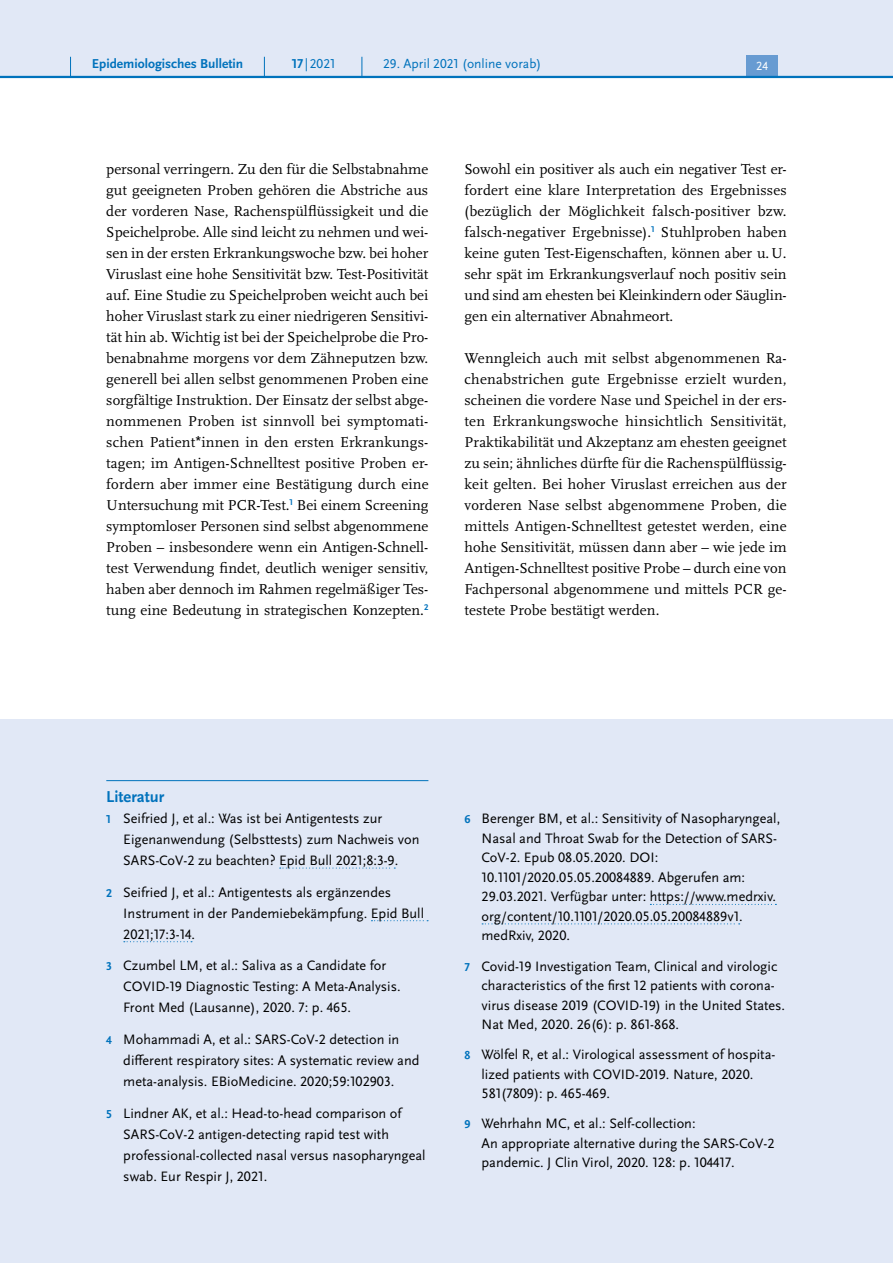
<style>
.page{position:relative;width:893px;height:1263px;background:#fff}
.page>*{position:absolute;margin:0;border:0;box-sizing:border-box;transform-origin:0 0}
.H4_-_Anhang_allerers{font:700 16.5px "Scala Sans Pro";color:#0072bc}
.P_-_Fließtext{font:15px/21px "Scala Pro";color:#000;text-align:justify}
.t1{font:14.25px/19.5px "Scala Sans Pro";color:#000}
.t2{font:13.5px "Scala Sans Pro";color:#0072bc}
.t3{font:700 13.5px "Scala Sans Pro";color:#0072bc}
.t4{font:12.45px "Scala Sans Pro";color:#fff}
.s1{font-weight:700}
.s2{font-family:"Arial"}
.s3{font-weight:700;font-size:12px;color:#0072bc}
</style>
<div class="page">
<hr style="left:892px;top:76px;width:1px;height:1187px;background:#e1e8f6">
<div style="left:0;top:720px;width:893px;height:543px;background:#e1e8f6"></div>
<hr style="left:106px;top:780px;width:322px;height:1px;background:#0072bc">
<svg style="left:280px;top:867px;width:115px;height:1px"></svg>
<svg style="left:371px;top:920px;width:57px;height:1px"></svg>
<svg style="left:124px;top:941px;width:68px;height:1px"></svg>
<svg style="left:650px;top:904px;width:126px;height:1px"></svg>
<svg style="left:482px;top:923px;width:258px;height:1px"></svg>
<div style="left:0;top:0;width:893px;height:77px;background:#e1e8f6"></div>
<div style="left:746px;top:55px;width:32px;height:21px;background:#679bd2"></div>
<hr style="left:0;top:76px;width:893px;height:2px;background:#0072bc">
<svg style="left:70px;top:57px;width:1px;height:19px"></svg>
<svg style="left:264px;top:57px;width:1px;height:19px"></svg>
<svg style="left:362px;top:57px;width:1px;height:19px"></svg>
<p class="t3" style="left:92px;top:55px;width:153px">Epidemiologisches Bulletin</p>
<p class="t2" style="left:292px;top:55px;width:45px"><span class="s1">17</span> | 2021</p>
<p class="t2" style="left:383px;top:55px;width:160px">29. April 2021 (online vorab)</p>
<p class="t4" style="left:756px;top:59px;width:13px">24</p>
<p class="P_-_Fließtext" style="left:106px;top:158px;width:324px">personal verringern. Zu den für die Selbstabnahme gut geeigneten Proben gehören die Abstriche aus der vorderen Nase, Rachenspülflüssigkeit und die Speichelprobe. Alle sind leicht zu nehmen und wei&shy;sen in der ersten Erkrankungswoche bzw. bei hoher Viruslast eine hohe Sensitivität bzw. Test-Positivität auf. Eine Studie zu Speichelproben weicht auch bei hoher Viruslast stark zu einer niedrigeren Sensitivi&shy;tät hin ab. Wichtig ist bei der Speichelprobe die Pro&shy;benabnahme morgens vor dem Zähneputzen bzw. generell bei allen selbst genommenen Proben eine sorgfältige Instruktion. Der Einsatz der selbst abge&shy;nommenen Proben ist sinnvoll bei symptomati&shy;schen Patient<span class="s2">*</span>innen in den ersten Erkrankungs&shy;tagen; im Antigen-Schnelltest positive Proben er&shy;fordern aber immer eine Bestätigung durch eine Untersuchung mit PCR-Test.<sup>1</sup> Bei einem Screening symptomloser Personen sind selbst abgenommene Proben – insbesondere wenn ein Antigen-Schnell&shy;test Verwendung findet, deutlich weniger sensitiv, haben aber dennoch im Rahmen regelmäßiger Tes&shy;tung eine Bedeutung in strategischen Konzepten.<sup>2</sup></p>
<p class="P_-_Fließtext" style="left:465px;top:158px;width:324px">Sowohl ein positiver als auch ein negativer Test er&shy;fordert eine klare Interpretation des Ergebnisses (bezüglich der Möglichkeit falsch-positiver bzw. falsch-negativer Ergebnisse).<sup>1</sup> Stuhlproben haben keine guten Test-Eigenschaften, können aber u.U. sehr spät im Erkrankungsverlauf noch positiv sein und sind am ehesten bei Kleinkindern oder Säuglin&shy;gen ein alternativer Abnahmeort.</p>
<p class="P_-_Fließtext" style="left:465px;top:347px;width:324px">Wenngleich auch mit selbst abgenommenen Ra&shy;chenabstrichen gute Ergebnisse erzielt wurden, scheinen die vordere Nase und Speichel in der ers&shy;ten Erkrankungswoche hinsichtlich Sensitivität, Praktikabilität und Akzeptanz am ehesten geeignet zu sein; ähnliches dürfte für die Rachenspülflüssig&shy;keit gelten. Bei hoher Viruslast erreichen aus der vorderen Nase selbst abgenommene Proben, die mittels Antigen-Schnelltest getestet werden, eine hohe Sensitivität, müssen dann aber – wie jede im Antigen-Schnelltest positive Probe – durch eine von Fachpersonal abgenommene und mittels PCR ge&shy;testete Probe bestätigt werden.</p>
<h4 class="H4_-_Anhang_allerers" style="left:106px;top:787px;width:60px">Literatur</h4>
<p class="t1" style="left:123px;top:808px;width:298px;line-height:21px;text-indent:-17px"><span class="s3">1</span> Seifried J, et al.: Was ist bei Antigentests zur<br>Eigenanwendung (Selbsttests) zum Nachweis von<br>SARS-CoV-2 zu beachten? Epid Bull 2021;8:3-9.</p>
<p class="t1" style="left:123px;top:881px;width:302px;line-height:21px;text-indent:-17px"><span class="s3">2</span> Seifried J, et al.: Antigentests als ergänzendes<br>Instrument in der Pandemiebekämpfung. Epid Bull<br>2021;17:3-14.</p>
<p class="t1" style="left:123px;top:955px;width:279px;line-height:21px;text-indent:-17px"><span class="s3">3</span> Czumbel LM, et al.: Saliva as a Candidate for<br>COVID-19 Diagnostic Testing: A Meta-Analysis.<br>Front Med (Lausanne), 2020. 7: p. 465.</p>
<p class="t1" style="left:123px;top:1029px;width:298px;line-height:21px;text-indent:-17px"><span class="s3">4</span> Mohammadi A, et al.: SARS-CoV-2 detection in different respiratory sites: A systematic review and meta-analysis. EBioMedicine. 2020;59:102903.</p>
<p class="t1" style="left:123px;top:1102px;width:304px;line-height:21px;text-indent:-17px"><span class="s3">5</span> Lindner AK, et al.: Head-to-head comparison of SARS-CoV-2 antigen-detecting rapid test with professional-collected nasal versus nasopharyngeal swab. Eur Respir J, 2021.</p>
<p class="t1" style="left:482px;top:809px;width:300px;text-indent:-17px"><span class="s3">6</span> Berenger BM, et al.: Sensitivity of Nasopharyngeal, Nasal and Throat Swab for the Detection of SARS-CoV-2. Epub 08.05.2020. DOI:<br>10.1101/2020.05.05.20084889. Abgerufen am:<br>29.03.2021. Verfügbar unter: https://www.medrxiv. org/content/10.1101/2020.05.05.20084889v1. medRxiv, 2020.</p>
<p class="t1" style="left:482px;top:956px;width:305px;text-indent:-17px"><span class="s3">7</span> Covid-19 Investigation Team, Clinical and virologic characteristics of the first 12 patients with corona&shy;virus disease 2019 (COVID-19) in the United States.<br>Nat Med, 2020. 26(6): p. 861-868.</p>
<p class="t1" style="left:482px;top:1045px;width:294px;text-indent:-17px"><span class="s3">8</span> Wölfel R, et al.: Virological assessment of hospita&shy;lized patients with COVID-2019. Nature, 2020.<br>581(7809): p. 465-469.</p>
<p class="t1" style="left:482px;top:1114px;width:294px;text-indent:-17px"><span class="s3">9</span> Wehrhahn MC, et al.: Self-collection:<br>An appropriate alternative during the SARS-CoV-2 pandemic. J Clin Virol, 2020. 128: p. 104417.</p>
</div>
